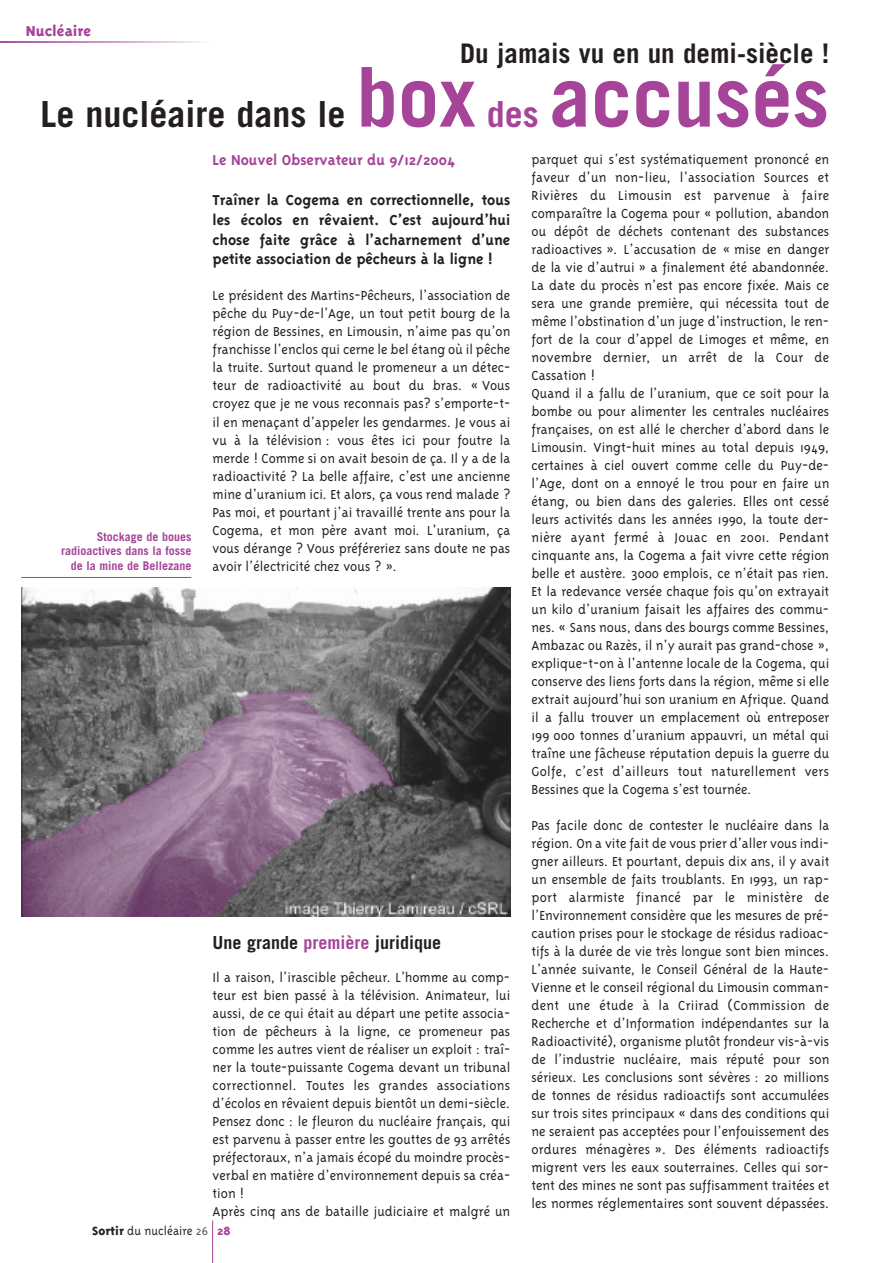
<style>
.page{position:relative;width:893px;height:1263px;background:#fff}
.page>*{position:absolute;margin:0;border:0;box-sizing:border-box;transform-origin:0 0}
.t1{font:700 82.5px "Trade Gothic";color:#a54499}
.t2{font:700 36px "Trade Gothic";color:#231f20}
.t3{font:700 36px "Trade Gothic";color:#a54499}
.t4{font:700 27px "Trade Gothic";color:#231f20}
.t5{font:700 18px "Trade Gothic";color:#231f20}
.t6{font:700 16.5px/19.8px "Triplex";color:#231f20;text-align:justify}
.t7{font:700 16.5px "Triplex";color:#a54499}
.t8{font:800 16.5px "Triplex";color:#a54499}
.t9{font:300 15px/18px "Triplex";color:#231f20;text-align:justify}
.t10{font:300 13.5px "Triplex";color:#231f20}
.t11{font:700 12px/14.4px "Trade Gothic";color:#a54499;text-align:right}
.s1{color:#a54499}
.s2{font-weight:800}
.s3{color:#57585a}
.s4{font-weight:800;color:#a54499}
</style>
<div class="page">
<hr style="left:212px;top:1220px;width:1px;height:43px;background:#a54499">
<svg style="left:0;top:41px;width:204px;height:2px"></svg>
<img style="left:21px;top:588px;width:489px;height:329px">
<hr style="left:21px;top:577px;width:170px;height:1px;background:#a54499">
<p class="t8" style="left:26px;top:21px;width:67px">Nucléaire</p>
<h2 class="t2" style="left:41px;top:101px;width:307px">Le nucléaire dans le</h2>
<h3 class="t4" style="left:460px;top:43px;width:371px">Du jamais vu en un demi-siècle !</h3>
<h1 class="t1" style="left:550px;top:67px;width:281px">accusés</h1>
<h1 class="t1" style="left:357px;top:67px;width:121px">box</h1>
<h2 class="t3" style="left:487px;top:101px;width:53px">des</h2>
<p class="t11" style="left:61px;top:531px;width:132px">Stockage de boues radioactives dans la fosse de la mine de Bellezane</p>
<p class="t7" style="left:213px;top:150px;width:244px">Le Nouvel Observateur du 9/12/2004</p>
<p class="t6" style="left:213px;top:189px;width:299px">Traîner la Cogema en correctionnelle, tous les écolos en rêvaient. C’est aujourd’hui chose faite grâce à l’acharnement d’une petite association de pêcheurs à la ligne !</p>
<p class="t9" style="left:213px;top:286px;width:299px">Le président des Martins-Pêcheurs, l’association de pêche du Puy-de-l’Age, un tout petit bourg de la région de Bessines, en Limousin, n’aime pas qu’on franchisse l’enclos qui cerne le bel étang où il pêche la truite. Surtout quand le promeneur a un détec&shy;teur de radioactivité au bout du bras. « Vous croyez que je ne vous reconnais pas? s’emporte-t&shy;il en menaçant d’appeler les gendarmes. Je vous ai vu à la télévision : vous êtes ici pour foutre la merde ! Comme si on avait besoin de ça. Il y a de la radioactivité ? La belle affaire, c’est une ancienne mine d’uranium ici. Et alors, ça vous rend malade ?<br>Pas moi, et pourtant j’ai travaillé trente ans pour la Cogema, et mon père avant moi. L’uranium, ça vous dérange ? Vous préféreriez sans doute ne pas avoir l’électricité chez vous ? ».</p>
<p class="t5" style="left:213px;top:935px;width:230px">Une grande <span class="s1">première</span> juridique</p>
<p class="t9" style="left:213px;top:967px;width:299px;text-align:left">Il a raison, l’irascible pêcheur. L’homme au comp&shy;teur est bien passé à la télévision. Animateur, lui aussi, de ce qui était au départ une petite associa&shy;tion de pêcheurs à la ligne, ce promeneur pas comme les autres vient de réaliser un exploit : traî&shy;ner la toute-puissante Cogema devant un tribunal correctionnel. Toutes les grandes associations d’écolos en rêvaient depuis bientôt un demi-siècle.<br>Pensez donc : le fleuron du nucléaire français, qui est parvenu à passer entre les gouttes de 93 arrêtés préfectoraux, n’a jamais écopé du moindre procès&shy;verbal en matière d’environnement depuis sa créa&shy;tion !<br>Après cinq ans de bataille judiciaire et malgré un</p>
<p class="t10" style="left:92px;top:1222px;width:140px"><span class="s2">Sortir</span> du nucléaire <span class="s3">26</span> <span class="s4">28</span></p>
<p class="t9" style="left:531px;top:150px;width:299px;text-align:left">parquet qui s’est systématiquement prononcé en faveur d’un non-lieu, l’association Sources et Rivières du Limousin est parvenue à faire comparaître la Cogema pour « pollution, abandon ou dépôt de déchets contenant des substances radioactives ». L’accusation de « mise en danger de la vie d’autrui » a finalement été abandonnée.<br>La date du procès n’est pas encore fixée. Mais ce sera une grande première, qui nécessita tout de même l’obstination d’un juge d’instruction, le ren&shy;fort de la cour d’appel de Limoges et même, en novembre dernier, un arrêt de la Cour de Cassation !<br>Quand il a fallu de l’uranium, que ce soit pour la bombe ou pour alimenter les centrales nucléaires françaises, on est allé le chercher d’abord dans le Limousin. Vingt-huit mines au total depuis 1949, certaines à ciel ouvert comme celle du Puy-de&shy;l’Age, dont on a ennoyé le trou pour en faire un étang, ou bien dans des galeries. Elles ont cessé leurs activités dans les années 1990, la toute der&shy;nière ayant fermé à Jouac en 2001. Pendant cinquante ans, la Cogema a fait vivre cette région belle et austère. 3000 emplois, ce n’était pas rien.<br>Et la redevance versée chaque fois qu’on extrayait un kilo d’uranium faisait les affaires des commu&shy;nes. « Sans nous, dans des bourgs comme Bessines, Ambazac ou Razès, il n’y aurait pas grand-chose », explique-t-on à l’antenne locale de la Cogema, qui conserve des liens forts dans la région, même si elle extrait aujourd’hui son uranium en Afrique. Quand il a fallu trouver un emplacement où entreposer 199 000 tonnes d’uranium appauvri, un métal qui traîne une fâcheuse réputation depuis la guerre du Golfe, c’est d’ailleurs tout naturellement vers Bessines que la Cogema s’est tournée.</p>
<p class="t9" style="left:531px;top:816px;width:299px">Pas facile donc de contester le nucléaire dans la région. On a vite fait de vous prier d’aller vous indi&shy;gner ailleurs. Et pourtant, depuis dix ans, il y avait un ensemble de faits troublants. En 1993, un rap&shy;port alarmiste financé par le ministère de l’Environnement considère que les mesures de pré&shy;caution prises pour le stockage de résidus radioac&shy;tifs à la durée de vie très longue sont bien minces.<br>L’année suivante, le Conseil Général de la Haute-Vienne et le conseil régional du Limousin comman&shy;dent une étude à la Criirad (Commission de Recherche et d’Information indépendantes sur la Radioactivité), organisme plutôt frondeur vis-à-vis de l’industrie nucléaire, mais réputé pour son sérieux. Les conclusions sont sévères : 20 millions de tonnes de résidus radioactifs sont accumulées sur trois sites principaux « dans des conditions qui ne seraient pas acceptées pour l’enfouissement des ordures ménagères ». Des éléments radioactifs migrent vers les eaux souterraines. Celles qui sor&shy;tent des mines ne sont pas suffisamment traitées et les normes réglementaires sont souvent dépassées.</p>
</div>
